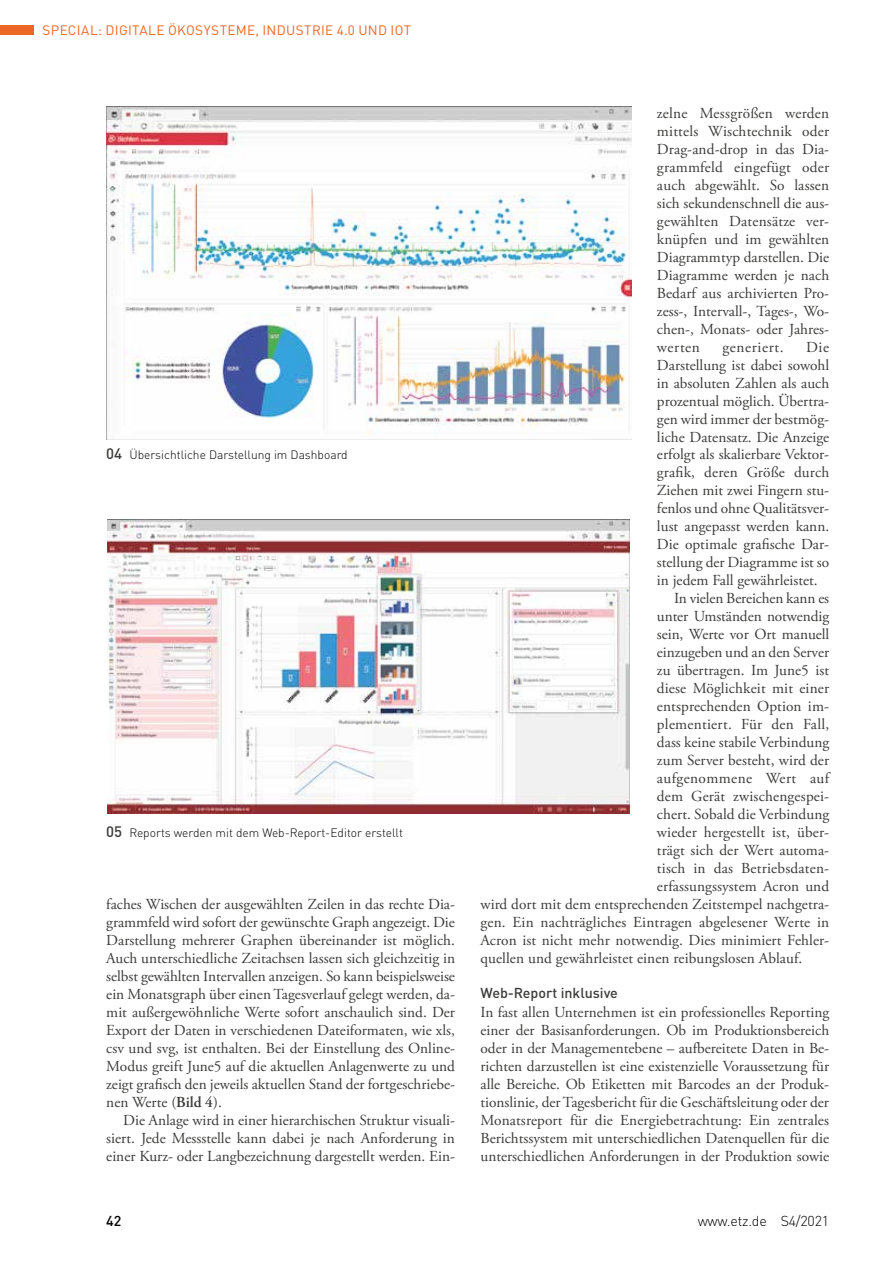
<style>
.page{position:relative;width:893px;height:1263px;background:#fff}
.page>*{position:absolute;margin:0;border:0;box-sizing:border-box;transform-origin:0 0}
.t1{font:15.3px/18px "Adobe Garamond Pro";color:#3c3c3b;text-align:justify}
.t2{font:15.3px "Adobe Garamond Pro";letter-spacing:.025em;color:#3c3c3b}
.t3{font:15.3px "Adobe Garamond Pro";letter-spacing:.04em;color:#3c3c3b}
.t4{font:500 14.25px "DIN Pro";color:#3c3c3b}
.t5{font:300 14.25px "DIN Pro";letter-spacing:-.015em;color:#000}
.t6{font:500 14.25px "DIN Pro";color:#000}
.t7{font:13.5px "DIN Pro";letter-spacing:.025em;color:#ec6725}
.t8{font:300 12px "DIN Pro";color:#000}
.s1{font-weight:500;font-size:15px;color:#3c3c3b}
.s2{font-weight:600}
</style>
<div class="page">
<div style="left:0;top:26px;width:34px;height:9px;background:#ec6725"></div>
<img style="left:108px;top:520px;width:521px;height:293px">
<img style="left:106px;top:106px;width:525px;height:334px">
<p class="t7" style="left:43px;top:20px;width:370px">SPECIAL: DIGITALE ÖKOSYSTEME, INDUSTRIE 4.0 UND IOT</p>
<p class="t8" style="left:106px;top:446px;width:243px"><span class="s1">04</span> Übersichtliche Darstellung im Dashboard</p>
<p class="t8" style="left:106px;top:823px;width:298px"><span class="s1">05</span> Reports werden mit dem Web-Report-Editor erstellt</p>
<p class="t1" style="left:106px;top:896px;width:350px">faches Wischen der ausgewählten Zeilen in das rechte Dia&shy;grammfeld wird sofort der gewünschte Graph angezeigt. Die Darstellung mehrerer Graphen übereinander ist möglich.<br>Auch unterschiedliche Zeitachsen lassen sich gleichzeitig in selbst gewählten Intervallen anzeigen. So kann beispielsweise ein Monatsgraph über einen Tagesverlauf gelegt werden, da&shy;mit außergewöhnliche Werte sofort anschaulich sind. Der Export der Daten in verschiedenen Dateiformaten, wie xls, csv und svg, ist enthalten. Bei der Einstellung des Online-Modus greift June5 auf die aktuellen Anlagenwerte zu und zeigt grafisch den jeweils aktuellen Stand der fortgeschriebe&shy;nen Werte (<span class="s2">Bild 4</span>).</p>
<p class="t1" style="left:106px;top:1111px;width:350px;text-indent:17px">Die Anlage wird in einer hierarchischen Struktur visuali&shy;siert. Jede Messstelle kann dabei je nach Anforderung in einer Kurz- oder Langbezeichnung dargestellt werden. Ein-</p>
<p class="t1" style="left:657px;top:104px;width:174px">zelne Messgrößen werden mittels Wischtechnik oder Drag-and-drop in das Dia&shy;grammfeld eingefügt oder auch abgewählt. So lassen sich sekundenschnell die aus&shy;gewählten Datensätze ver&shy;knüpfen und im gewählten Diagrammtyp darstellen. Die Diagramme werden je nach Bedarf aus archivierten Pro&shy;zess-, Intervall-, Tages-, Wo&shy;chen-, Monats- oder Jahres&shy;werten</p>
<p class="t3" style="left:723px;top:338px;width:63px">generiert.</p>
<p class="t1" style="left:806px;top:338px;width:24px">Die</p>
<p class="t1" style="left:657px;top:356px;width:174px">Darstellung ist dabei sowohl</p>
<p class="t1" style="left:657px;top:374px;width:174px">in absoluten Zahlen als auch</p>
<p class="t1" style="left:657px;top:392px;width:174px">prozentual möglich. Übertra-</p>
<p class="t1" style="left:657px;top:410px;width:174px">gen wird immer der bestmög-</p>
<p class="t1" style="left:657px;top:428px;width:174px">liche Datensatz. Die Anzeige</p>
<p class="t1" style="left:657px;top:446px;width:174px">erfolgt als skalierbare Vektor-</p>
<p class="t1" style="left:657px;top:464px;width:174px">grafik, deren Größe durch</p>
<p class="t1" style="left:657px;top:482px;width:174px">Ziehen mit zwei Fingern stu-</p>
<p class="t1" style="left:657px;top:500px;width:174px">fenlos und ohne Qualitätsver-</p>
<p class="t1" style="left:657px;top:518px;width:174px">lust angepasst werden kann.</p>
<p class="t1" style="left:657px;top:536px;width:174px">Die optimale grafische Dar-</p>
<p class="t1" style="left:657px;top:554px;width:174px">stellung der Diagramme ist so</p>
<p class="t1" style="left:657px;top:572px;width:162px">in jedem Fall gewährleistet.</p>
<p class="t1" style="left:674px;top:590px;width:157px">In vielen Bereichen kann es</p>
<p class="t1" style="left:657px;top:608px;width:174px">unter Umständen notwendig</p>
<p class="t1" style="left:657px;top:626px;width:174px">sein, Werte vor Ort manuell</p>
<p class="t1" style="left:657px;top:644px;width:174px">einzugeben und an den Server</p>
<p class="t1" style="left:657px;top:662px;width:174px">zu übertragen. Im June5 ist</p>
<p class="t1" style="left:657px;top:680px;width:174px">diese Möglichkeit mit einer</p>
<p class="t1" style="left:657px;top:698px;width:174px">entsprechenden Option im-</p>
<p class="t1" style="left:657px;top:716px;width:174px">plementiert. Für den Fall,</p>
<p class="t1" style="left:657px;top:734px;width:174px">dass keine stabile Verbindung</p>
<p class="t1" style="left:657px;top:752px;width:174px">zum Server besteht, wird der</p>
<p class="t2" style="left:657px;top:769px;width:174px">aufgenommene Wert auf</p>
<p class="t1" style="left:657px;top:788px;width:174px">dem Gerät zwischengespei-</p>
<p class="t1" style="left:657px;top:806px;width:174px">chert. Sobald die Verbindung</p>
<p class="t1" style="left:657px;top:824px;width:174px">wieder hergestellt ist, über-</p>
<p class="t1" style="left:657px;top:842px;width:174px">trägt sich der Wert automa-</p>
<p class="t1" style="left:657px;top:860px;width:174px">tisch in das Betriebsdaten-</p>
<p class="t1" style="left:657px;top:878px;width:174px">erfassungssystem Acron und</p>
<p class="t1" style="left:480px;top:896px;width:350px">wird dort mit dem entsprechenden Zeitstempel nachgetra-</p>
<p class="t1" style="left:480px;top:914px;width:350px">gen. Ein nachträgliches Eintragen abgelesener Werte in</p>
<p class="t1" style="left:480px;top:932px;width:350px">Acron ist nicht mehr notwendig. Dies minimiert Fehler-</p>
<p class="t1" style="left:480px;top:950px;width:323px">quellen und gewährleistet einen reibungslosen Ablauf.</p>
<p class="t4" style="left:480px;top:981px;width:139px">Web-Report inklusive</p>
<p class="t1" style="left:480px;top:1004px;width:350px">In fast allen Unternehmen ist ein professionelles Reporting einer der Basisanforderungen. Ob im Produktionsbereich oder in der Managementebene – aufbereitete Daten in Be&shy;richten darzustellen ist eine existenzielle Voraussetzung für alle Bereiche. Ob Etiketten mit Barcodes an der Produk&shy;tionslinie, der Tagesbericht für die Geschäftsleitung oder der Monatsreport für die Energiebetrachtung: Ein zentrales Berichtssystem mit unterschiedlichen Datenquellen für die unterschiedlichen Anforderungen in der Produktion sowie</p>
<p class="t6" style="left:106px;top:1209px;width:17px">42</p>
<p class="t5" style="left:698px;top:1210px;width:133px">www.etz.de S4/2021</p>
</div>
